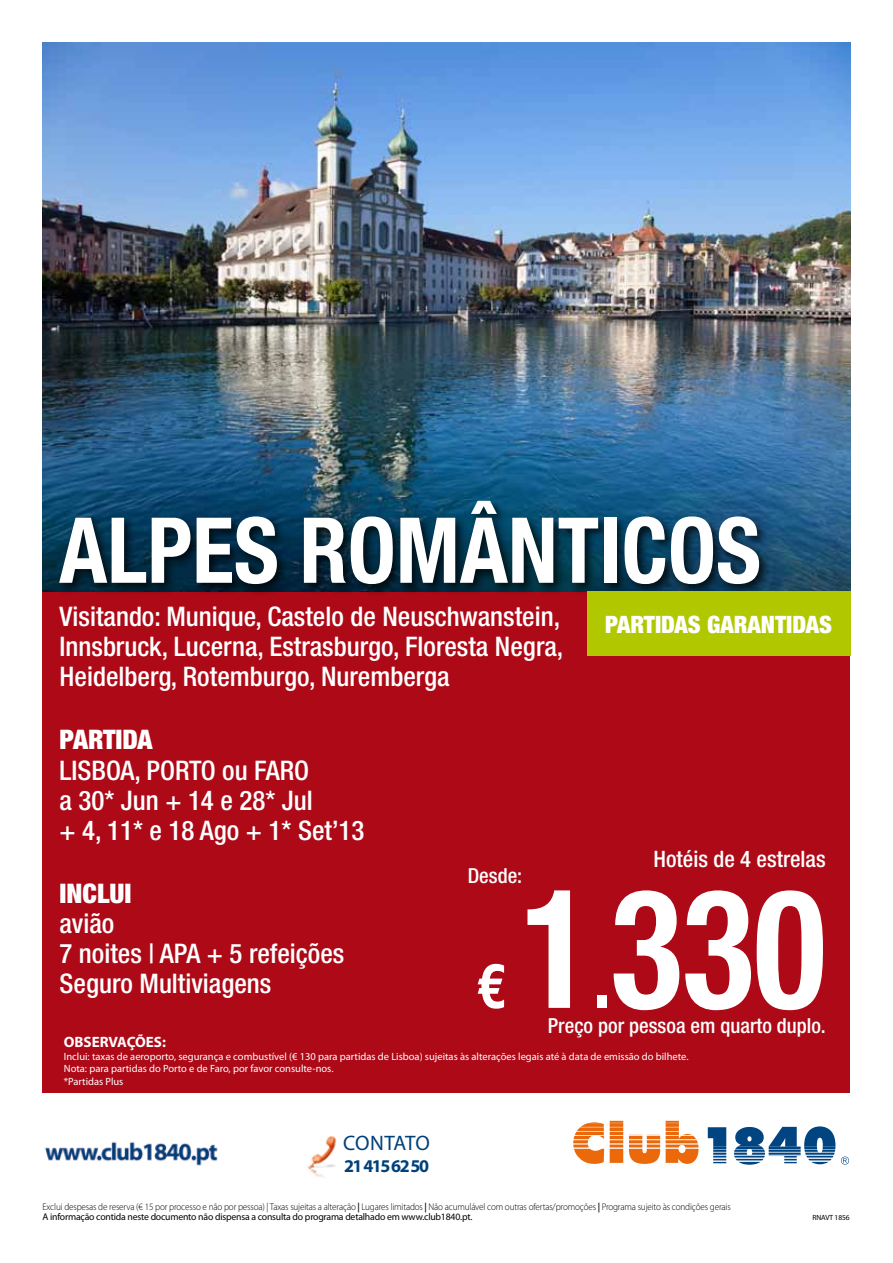
<style>
.page{position:relative;width:893px;height:1263px;background:#fff}
.page>*{position:absolute;margin:0;border:0;box-sizing:border-box;transform-origin:0 0}
.t1{font:700 condensed 165.9px "Helvetica Neue";color:#fff;scale:.9 1}
.t2{font:700 condensed 91.05px "Helvetica Neue";color:#fff;scale:.95 1}
.t3{font:700 condensed 62.25px "Helvetica Neue";color:#fff}
.t4{font:500 condensed 27px/30px "Helvetica Neue";color:#fff}
.t5{font:900 condensed 27px "Helvetica Neue";color:#fff}
.t6{font:900 condensed 24px "Helvetica Neue";color:#fff}
.t7{font:500 condensed 22.65px "Helvetica Neue";color:#fff}
.t8{font:21px "Myriad Pro";color:#00417b}
.t9{font:500 condensed 20.7px "Helvetica Neue";color:#fff}
.t10{font:700 18px "Myriad Pro";letter-spacing:-.08em;color:#00417b}
.t11{font:700 15px "Myriad Pro";color:#fff}
.t12{font:10.5px/12.6px "Myriad Pro";color:#fff}
.t13{font:300 9.75px/10.5px "Myriad Pro";letter-spacing:-.015em;color:#000;scale:.94 1}
.t14{font:7.5px "Myriad Pro";letter-spacing:-.02em;color:#000}
.s1{font-size:81.75px}
.s2{font-weight:600}
.s3{font-weight:400}
</style>
<div class="page">
<div style="left:43px;top:43px;width:807px;height:1050px;background:#ad0917"></div>
<img style="left:43px;top:43px;width:807px;height:548px">
<svg style="left:573px;top:1120px;width:277px;height:45px"></svg>
<img style="left:45px;top:1136px;width:292px;height:42px">
<div style="left:56px;top:497px;width:716px;height:99px;background:#000;opacity:.75"></div>
<div style="left:587px;top:591px;width:263px;height:65px;background:#b1c800"></div>
<h2 class="t2" style="left:59px;top:495px;width:740px">ALPES ROMÂNTICOS</h2>
<h3 class="t6" style="left:605px;top:610px;width:25px">PARTIDA</h3>
<h3 class="t6" style="left:688px;top:610px;width:46px">S GARANTIDA</h3>
<h3 class="t6" style="left:819px;top:610px;width:14px">S</h3>
<h3 class="t4" style="left:60px;top:601px;width:505px;text-align:justify">Visitando: Munique, Castelo de Neuschwanstein, Innsbruck, Lucerna, Estrasburgo, Floresta Negra, Heidelberg, Rotemburgo, Nuremberga</h3>
<h3 class="t5" style="left:60px;top:722px;width:95px">PARTIDA</h3>
<h3 class="t4" style="left:60px;top:755px;width:306px">LISBOA, PORTO ou faro<br>a 30* Jun + 14 e 28* Jul<br>+ 4, 11* e 18 Ago + 1* Set’13</h3>
<h3 class="t5" style="left:60px;top:877px;width:74px">INCLUI</h3>
<h3 class="t4" style="left:60px;top:908px;width:286px">avião<br>7 noites | APA + 5 refeições<br>Seguro Multiviagens</h3>
<h3 class="t7" style="left:654px;top:846px;width:174px">Hotéis de 4 estrelas</h3>
<h3 class="t9" style="left:468px;top:864px;width:56px">Desde:</h3>
<h1 class="t1" style="left:521px;top:848px;width:340px">1<span class="s1">.</span>330</h1>
<h3 class="t9" style="left:548px;top:1013px;width:279px">Preço por pessoa em quarto duplo.</h3>
<h3 class="t3" style="left:477px;top:948px;width:31px">€</h3>
<h3 class="t11" style="left:64px;top:1032px;width:104px">OBSERVAÇÕES:</h3>
<p class="t12" style="left:64px;top:1050px;width:626px">Inclui: taxas de aeroporto, segurança e combustível (€ 130 para partidas de Lisboa) sujeitas às alterações legais até à data de emissão do bilhete.<br>Nota: para partidas do Porto e de Faro, por favor consulte-nos.<br>*Partidas Plus</p>
<h3 class="t8" style="left:343px;top:1130px;width:40px">contat</h3>
<h3 class="t8" style="left:416px;top:1130px;width:16px">o</h3>
<h3 class="t10" style="left:344px;top:1154px;width:86px">21 415 62 50</h3>
<p class="t13" style="left:43px;top:1201px;width:734px">Exclui despesas de reserva (€ 15 por processo e não por pessoa) | Taxas sujeitas a alteração <span class="s2">|</span> Lugares limitados <span class="s2">|</span> Não acumulável com outras ofertas/promoções <span class="s2">|</span> Programa sujeito às condições gerais<br><span class="s3">A informação contida neste documento não dispensa a consulta do programa detalhado em www.club1840.pt.</span></p>
<p class="t14" style="left:813px;top:1213px;width:38px">RNAVT 1856</p>
</div>
